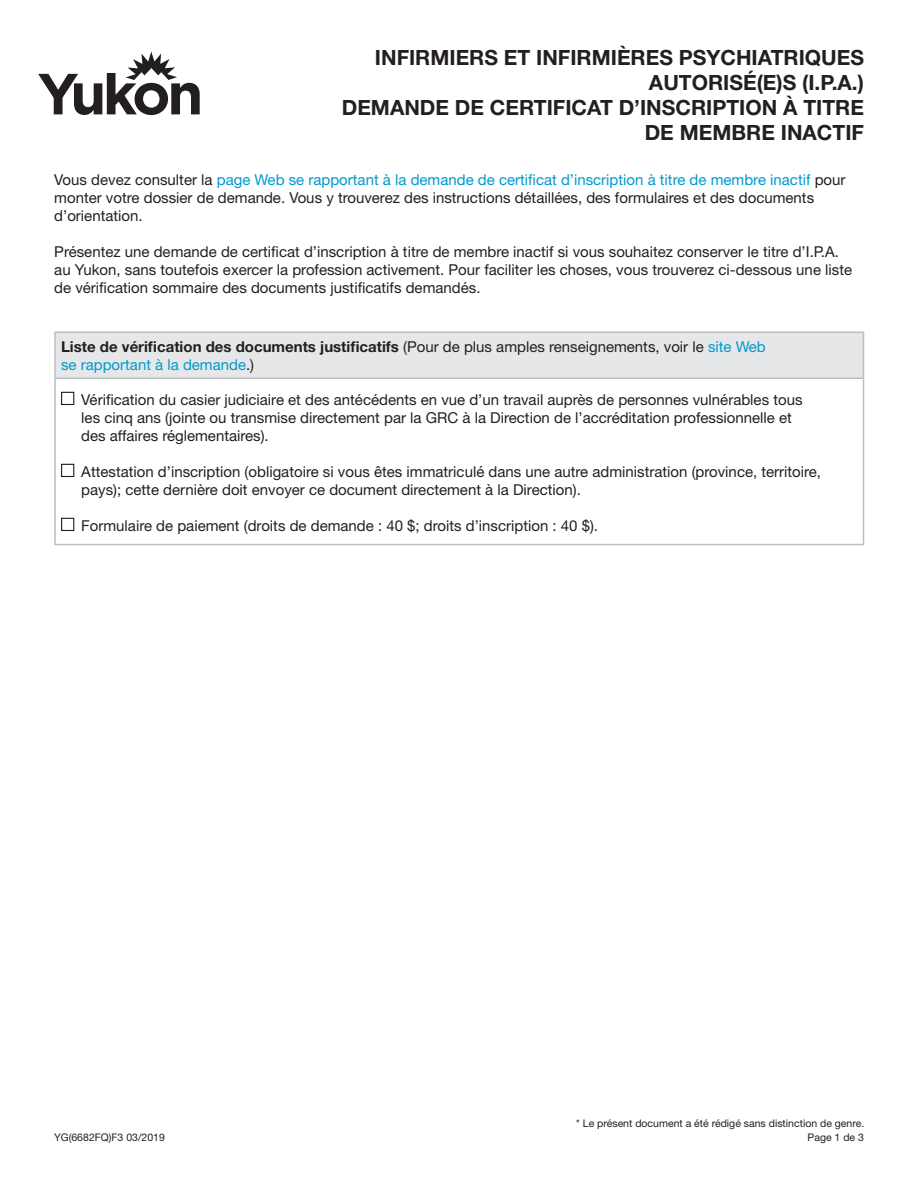
<style>
.page{position:relative;width:918px;height:1188px;background:#fff}
.page>*{position:absolute;margin:0;border:0;box-sizing:border-box;transform-origin:0 0}
.t1{font:700 21px/25.2px "Helvetica Neue LT Std";color:#231f20;text-align:right}
.t2{font:15px/18px "Helvetica Neue LT Std";color:#231f20}
.t3{font:700 15px/18px "Helvetica Neue LT Std";color:#231f20}
.t4{font:10.5px "Helvetica Neue LT Std";color:#231f20}
.s1{color:#009ace}
.s2{font-weight:400}
.s3{font-weight:400;color:#009ace}
</style>
<div class="page">
<svg style="left:38px;top:52px;width:162px;height:63px"></svg>
<div style="left:55px;top:332px;width:809px;height:46px;background:#e6e7e9"></div>
<hr style="left:54px;top:332px;width:810px;height:1px;background:#bcbdc0">
<hr style="left:54px;top:333px;width:2px;height:45px;background:#bcbdc0">
<hr style="left:863px;top:333px;width:1px;height:45px;background:#bcbdc0">
<hr style="left:54px;top:378px;width:810px;height:1px;background:#bcbdc0">
<hr style="left:54px;top:379px;width:2px;height:165px;background:#bcbdc0">
<hr style="left:863px;top:379px;width:1px;height:165px;background:#bcbdc0">
<hr style="left:54px;top:544px;width:810px;height:1px;background:#bcbdc0">
<div style="left:61px;top:392px;width:13px;height:13px;border:1px solid #231f20"></div>
<div style="left:61px;top:464px;width:13px;height:13px;border:1px solid #231f20"></div>
<div style="left:61px;top:518px;width:13px;height:13px;border:1px solid #231f20"></div>
<h1 class="t1" style="left:342px;top:44px;width:524px">INFIRMIERS ET INFIRMIÈRES PSYCHIATRIQUES<br>AUTORISÉ(E)S (I.P.A.)<br>DEMANDE DE CERTIFICAT D’INSCRIPTION À TITRE<br>DE MEMBRE INACTIF</h1>
<p class="t2" style="left:54px;top:170px;width:793px">Vous devez consulter la <span class="s1">page Web se rapportant à la demande de certificat d’inscription à titre de membre inactif</span> pour monter votre dossier de demande. Vous y trouverez des instructions détaillées, des formulaires et des documents d’orientation.</p>
<p class="t2" style="left:54px;top:242px;width:799px">Présentez une demande de certificat d’inscription à titre de membre inactif si vous souhaitez conserver le titre d’I.P.A. au Yukon, sans toutefois exercer la profession activement. Pour faciliter les choses, vous trouverez ci-dessous une liste de vérification sommaire des documents justificatifs demandés.</p>
<p class="t3" style="left:61px;top:337px;width:706px">Liste de vérification des documents justificatifs <span class="s2">(Pour de plus amples renseignements, voir le</span> <span class="s3">site Web se rapportant à la demande</span><span class="s2">.)</span></p>
<p class="t2" style="left:81px;top:391px;width:723px">Vérification du casier judiciaire et des antécédents en vue d’un travail auprès de personnes vulnérables tous les cinq ans (jointe ou transmise directement par la GRC à la Direction de l’accréditation professionnelle et des affaires réglementaires).</p>
<p class="t2" style="left:81px;top:463px;width:741px">Attestation d’inscription (obligatoire si vous êtes immatriculé dans une autre administration (province, territoire, pays); cette dernière doit envoyer ce document directement à la Direction).</p>
<p class="t2" style="left:81px;top:517px;width:518px">Formulaire de paiement (droits de demande : 40 $; droits d’inscription : 40 $).</p>
<p class="t4" style="left:576px;top:1117px;width:290px">* Le présent document a été rédigé sans distinction de genre.</p>
<p class="t4" style="left:54px;top:1132px;width:112px">YG(6682FQ)F3 03/2019</p>
<p class="t4" style="left:808px;top:1132px;width:58px">Page 1 de 3</p>
</div>
